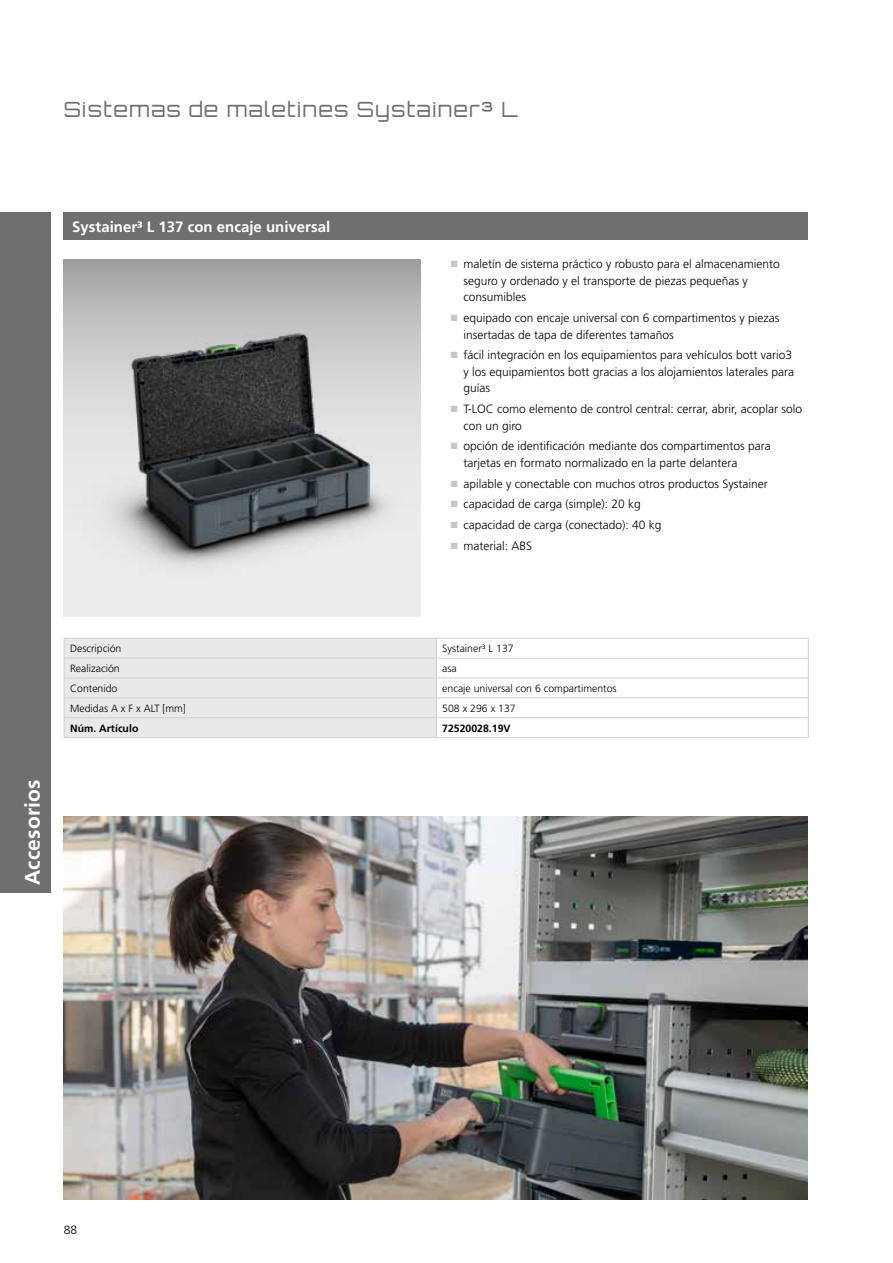
<style>
.page{position:relative;width:893px;height:1263px;background:#fff}
.page>*{position:absolute;margin:0;border:0;box-sizing:border-box;transform-origin:0 0}
.t1{font:300 21px "Orbitron CE";letter-spacing:.06em;color:#6f6f6e}
.t2{font:700 21px "Frutiger LT Pro";letter-spacing:.01em;color:#fff}
.t3{font:700 15px "Frutiger LT Pro";color:#fff}
.t4{font:300 12px/16.5px "Frutiger LT Pro";color:#000}
.t5{font:300 10.5px "Frutiger LT Pro";color:#000}
.t6{font:700 10.5px "Frutiger LT Pro";color:#000}
.s1{color:#c5c6c6}
</style>
<div class="page">
<div style="left:64px;top:259px;width:357px;height:358px;background:#ececed"></div>
<img style="left:64px;top:259px;width:357px;height:309px">
<img style="left:64px;top:816px;width:744px;height:383px">
<div style="left:0;top:213px;width:51px;height:680px;background:#6f6f6e"></div>
<hr style="left:436px;top:638px;width:373px;height:1px;background:#cfd0d0">
<hr style="left:436px;top:658px;width:373px;height:1px;background:#cfd0d0">
<hr style="left:436px;top:678px;width:373px;height:1px;background:#cfd0d0">
<hr style="left:436px;top:697px;width:373px;height:1px;background:#cfd0d0">
<hr style="left:436px;top:717px;width:373px;height:1px;background:#cfd0d0">
<svg style="left:64px;top:638px;width:373px;height:100px;background:#e7e7e7"></svg>
<svg style="left:808px;top:639px;width:1px;height:98px"></svg>
<hr style="left:436px;top:737px;width:373px;height:1px;background:#cfd0d0">
<div style="left:64px;top:213px;width:744px;height:27px;background:#6f6f6e"></div>
<h1 class="t1" style="left:64px;top:97px;width:456px">Sistemas de maletines Systainer³ L</h1>
<p class="t3" style="left:72px;top:218px;width:259px">Systainer³ L 137 con encaje universal</p>
<p class="t4" style="left:463px;top:256px;width:318px;text-indent:-13px"><span class="s1">■</span> maletín de sistema práctico y robusto para el almacenamiento seguro y ordenado y el transporte de piezas pequeñas y consumibles</p>
<p class="t4" style="left:463px;top:310px;width:318px;text-indent:-13px"><span class="s1">■</span> equipado con encaje universal con 6 compartimentos y piezas insertadas de tapa de diferentes tamaños</p>
<p class="t4" style="left:463px;top:347px;width:332px;text-indent:-13px"><span class="s1">■</span> fácil integración en los equipamientos para vehículos bott vario3 y los equipamientos bott gracias a los alojamientos laterales para guías</p>
<p class="t4" style="left:463px;top:401px;width:340px;text-indent:-13px"><span class="s1">■</span> T-LOC como elemento de control central: cerrar, abrir, acoplar solo con un giro</p>
<p class="t4" style="left:463px;top:438px;width:309px;text-indent:-13px"><span class="s1">■</span> opción de identificación mediante dos compartimentos para tarjetas en formato normalizado en la parte delantera</p>
<p class="t4" style="left:451px;top:475px;width:319px"><span class="s1">■</span> apilable y conectable con muchos otros productos Systainer</p>
<p class="t4" style="left:451px;top:496px;width:192px"><span class="s1">■</span> capacidad de carga (simple): 20 kg</p>
<p class="t4" style="left:451px;top:517px;width:212px"><span class="s1">■</span> capacidad de carga (conectado): 40 kg</p>
<p class="t4" style="left:451px;top:538px;width:83px"><span class="s1">■</span> material: ABS</p>
<h1 class="t2" style="left:20px;top:885px;width:107px;rotate:-90deg">Accesorios</h1>
<p class="t5" style="left:70px;top:642px;width:53px">Descripción</p>
<p class="t5" style="left:442px;top:642px;width:73px">Systainer³ L 137</p>
<p class="t5" style="left:70px;top:662px;width:51px">Realización</p>
<p class="t5" style="left:442px;top:662px;width:16px">asa</p>
<p class="t5" style="left:70px;top:682px;width:49px">Contenido</p>
<p class="t5" style="left:442px;top:682px;width:176px">encaje universal con 6 compartimentos</p>
<p class="t5" style="left:70px;top:702px;width:117px">Medidas A x F x ALT [mm]</p>
<p class="t5" style="left:442px;top:702px;width:75px">508 x 296 x 137</p>
<p class="t6" style="left:70px;top:722px;width:70px">Núm. Artículo</p>
<p class="t6" style="left:442px;top:722px;width:70px">72520028.19V</p>
<p class="t4" style="left:64px;top:1221px;width:15px">88</p>
</div>
